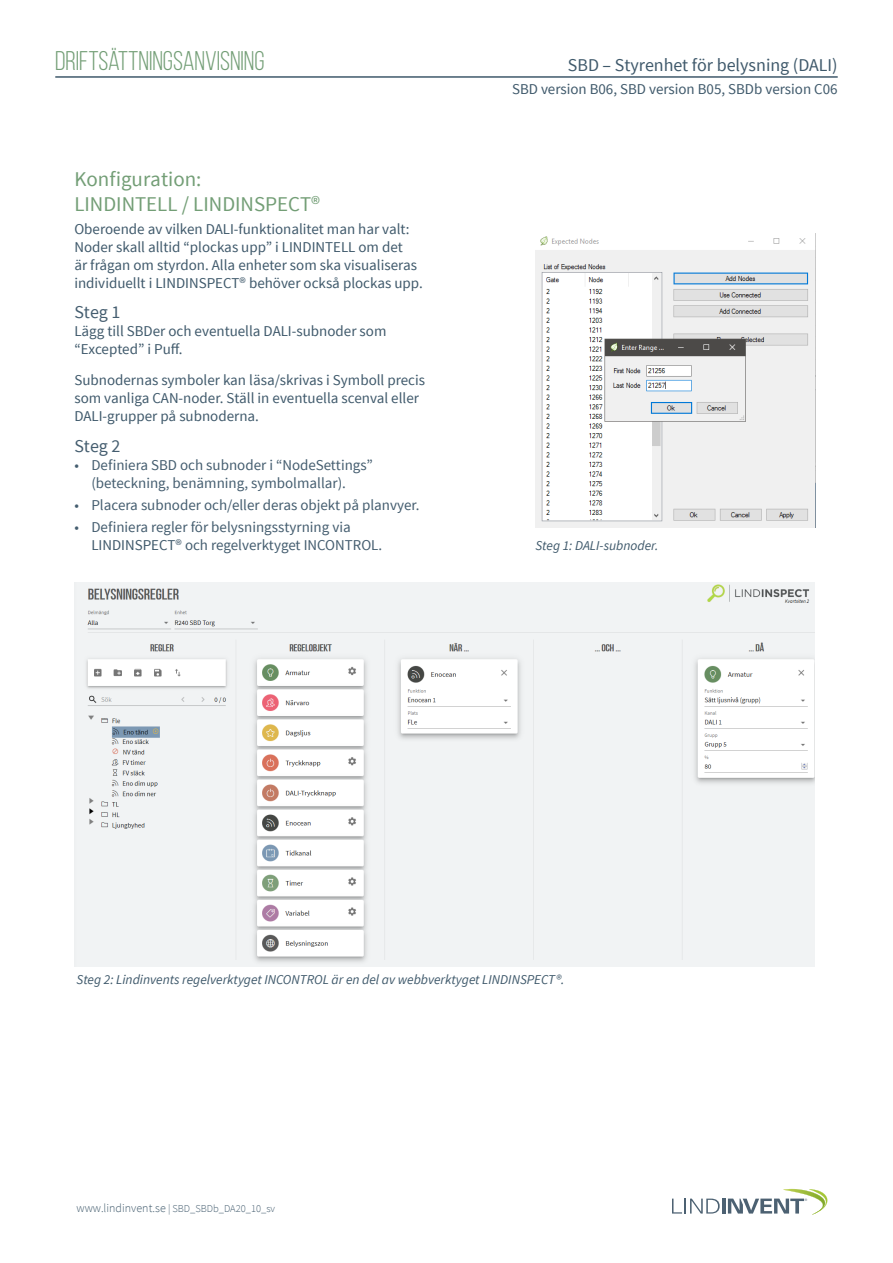
<style>
.page{position:relative;width:893px;height:1263px;background:#fff}
.page>*{position:absolute;margin:0;border:0;box-sizing:border-box;transform-origin:0 0}
.t1{font:27px "Bebas Neue";color:#739e76}
.Rubrik_1{font:21px/25.5px "Source Sans Pro";color:#739e76}
.t2{font:18px "Source Sans Pro";color:#3f596b}
.Rubrik_2{font:18px "Source Sans Pro";color:#445d6f}
.Brödtext{font:15px/18px "Source Sans Pro";color:#3f596b}
.t3{font:15px/18px "Source Sans Pro";color:#445d6f}
.Bildtext{font:italic 13.5px "Source Sans Pro";color:#3f596b}
.t4{font:300 10.5px "Source Sans Pro";color:#445d6f}
.t5{font:300 6.15px "Source Sans Pro";color:#4d6172}
.s1{color:#3f596b}
.s2{font-size:12px;color:#3f596b}
</style>
<div class="page">
<svg style="left:672px;top:1198px;width:48px;height:15px"></svg>
<hr style="left:722px;top:1198px;width:3px;height:15px;background:#4c6172">
<svg style="left:728px;top:1189px;width:100px;height:26px"></svg>
<hr style="left:55px;top:76px;width:783px;height:2px;background:#3f596b">
<img style="left:74px;top:583px;width:741px;height:383px">
<img style="left:535px;top:236px;width:280px;height:292px">
<h1 class="t1" style="left:55px;top:46px;width:211px">DRIFTSÄTTNINGSANVISNING</h1>
<p class="t2" style="left:568px;top:54px;width:271px">SBD – Styrenhet för belysning (DALI)</p>
<p class="Brödtext" style="left:512px;top:80px;width:327px">SBD version B06, SBD version B05, SBDb version C06</p>
<p class="Rubrik_1" style="left:74px;top:166px;width:247px">Konfiguration:<br>LINDINTELL / LINDINSPECT®</p>
<p class="Brödtext" style="left:74px;top:220px;width:350px">Oberoende av vilken DALI-funktionalitet man har valt:<br>Noder skall alltid “plockas upp” i LINDINTELL om det<br>är frågan om styrdon. Alla enheter som ska visualiseras individuellt i LINDINSPECT® behöver också plockas upp.</p>
<p class="Rubrik_2" style="left:74px;top:301px;width:48px">Steg 1</p>
<p class="Brödtext" style="left:74px;top:323px;width:314px">Lägg till SBDer och eventuella DALI-subnoder som “Excepted” i Puff.</p>
<p class="Brödtext" style="left:74px;top:371px;width:352px">Subnodernas symboler kan läsa/skrivas i Symboll precis som vanliga CAN-noder. Ställ in eventuella scenval eller<br>DALI-grupper på subnoderna.</p>
<p class="Rubrik_2" style="left:74px;top:435px;width:48px">Steg 2</p>
<p class="t3" style="left:91px;top:456px;width:283px;text-indent:-17px">• Definiera SBD och subnoder i “NodeSettings” (beteckning, benämning, symbolmallar).</p>
<p class="t3" style="left:74px;top:496px;width:347px">• Placera subnoder och/eller deras objekt på planvyer.</p>
<p class="t3" style="left:91px;top:519px;width:292px;text-indent:-17px">• Definiera regler för belysningsstyrning via<br><span class="s1">LINDINSPECT®</span> och regelverktyget INCONTROL.</p>
<p class="Bildtext" style="left:535px;top:538px;width:124px">Steg 1: DALI-subnoder.</p>
<p class="Bildtext" style="left:77px;top:971px;width:489px">Steg 2: Lindinvents regelverktyget INCONTROL är en del av webbverktyget LINDINSPECT®.</p>
<p class="t4" style="left:77px;top:1202px;width:200px"><span class="s2">www.lindinvent.se</span> <span class="s1">|</span> SBD_SBDb_DA20_10_sv</p>
<p class="t5" style="left:805px;top:1197px;width:4px">®</p>
</div>
